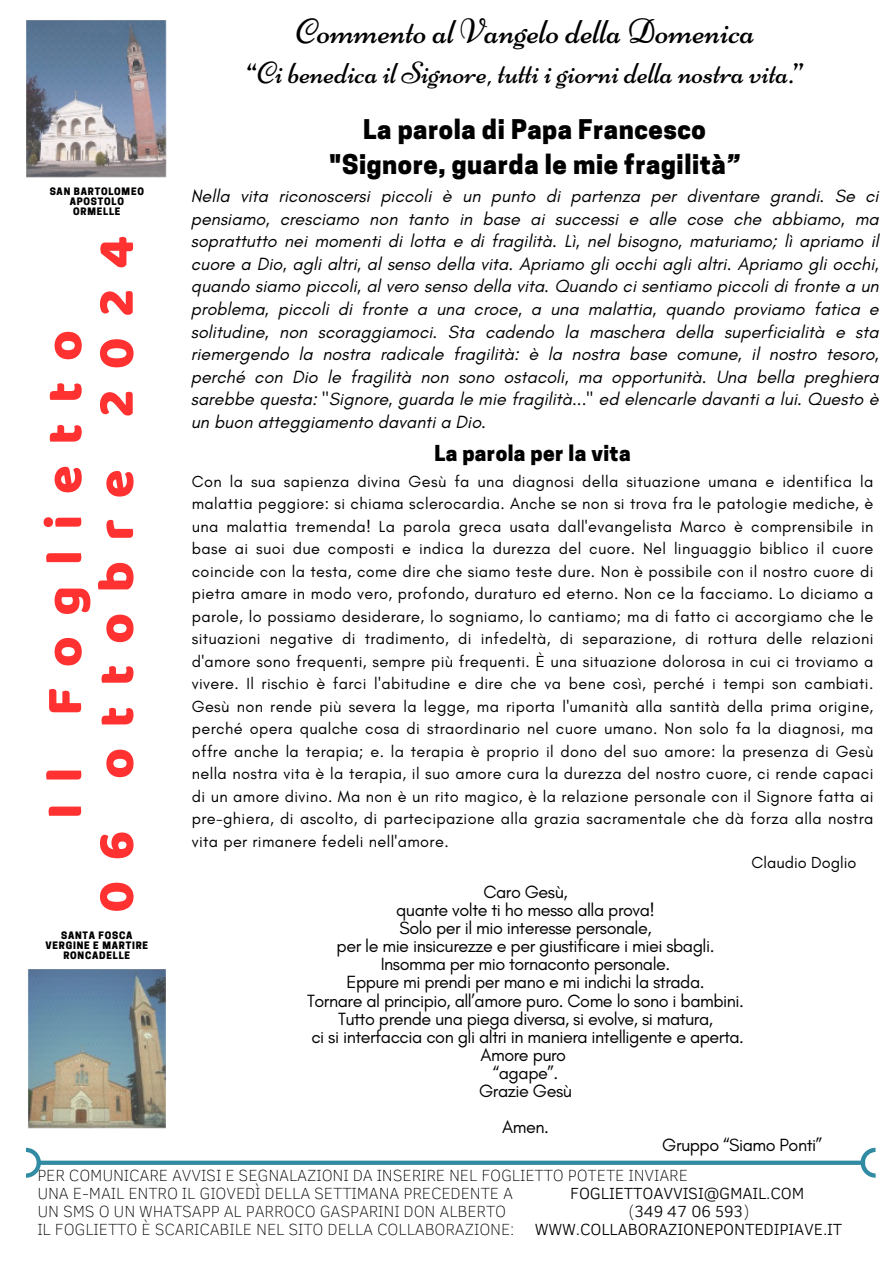
<style>
.page{position:relative;width:894px;height:1264px;background:#fff}
.page>*{position:absolute;margin:0;border:0;box-sizing:border-box;transform-origin:0 0}
.t1{font:52.5px/51.8px "Baloo";letter-spacing:.395em;color:#ff3131;text-align:center}
.t2{font:35.25px "Niconne";color:#000}
.t3{font:30.75px "Niconne";color:#000}
.t4{font:800 25.5px/34.8px "Cooper Hewitt";letter-spacing:.02em;color:#000;text-align:center}
.t5{font:800 20.7px "Cooper Hewitt";letter-spacing:.02em;color:#000}
.t6{font:italic 18px/22.5px "Glacial Indifference";color:#000;text-align:justify}
.t7{font:18px/18px "Glacial Indifference";letter-spacing:-.025em;color:#000;text-align:center}
.t8{font:100 16.5px/18px "Clear Sans";letter-spacing:-.01em;color:#000}
.t9{font:300 16.5px "Clear Sans";letter-spacing:-.01em;color:#000}
.t10{font:16.35px "Glacial Indifference";letter-spacing:.02em;color:#000}
.t11{font:16.35px "Glacial Indifference";color:#000}
.t12{font:800 9.6px "Cooper Hewitt";letter-spacing:.08em;color:#000}
.s1{font-style:italic}
.s2{font-weight:300}
</style>
<div class="page">
<img style="left:26px;top:20px;width:141px;height:158px">
<img style="left:28px;top:969px;width:137px;height:159px">
<svg style="left:26px;top:1147px;width:849px;height:30px"></svg>
<h2 class="t12" style="left:50px;top:188px;width:96px">SAN BARTOLOMEO</h2>
<p class="t12" style="left:70px;top:198px;width:56px">APOSTOLO</p>
<p class="t12" style="left:73px;top:208px;width:49px">ORMELLE</p>
<h1 class="t1" style="left:37px;top:912px;width:677px;rotate:-90deg">Il Foglietto<br>06 ottobre 2024</h1>
<p class="t12" style="left:61px;top:931px;width:73px">SANTA FOSCA</p>
<p class="t12" style="left:45px;top:941px;width:104px">VERGINE E MARTIRE</p>
<h4 class="t12" style="left:63px;top:951px;width:68px">RONCADELLE</h4>
<h4 class="t2" style="left:296px;top:10px;width:460px">Commento al Vangelo della Domenica</h4>
<h4 class="t3" style="left:247px;top:54px;width:558px">“Ci benedica il Signore, tutti i giorni della nostra vita.”</h4>
<p class="t4" style="left:329px;top:116px;width:412px">La parola di Papa Francesco "Signore, guarda le mie fragilità<span class="s1">”</span></p>
<p class="t6" style="left:191px;top:185px;width:689px">Nella vita riconoscersi piccoli è un punto di partenza per diventare grandi. Se ci pensiamo, cresciamo non tanto in base ai successi e alle cose che abbiamo, ma soprattutto nei momenti di lotta e di fragilità. Lì, nel bisogno, maturiamo; lì apriamo il cuore a Dio, agli altri, al senso della vita. Apriamo gli occhi agli altri. Apriamo gli occhi, quando siamo piccoli, al vero senso della vita. Quando ci sentiamo piccoli di fronte a un problema, piccoli di fronte a una croce, a una malattia, quando proviamo fatica e solitudine, non scoraggiamoci. Sta cadendo la maschera della superficialità e sta riemergendo la nostra radicale fragilità: è la nostra base comune, il nostro tesoro, perché con Dio le fragilità non sono ostacoli, ma opportunità. Una bella preghiera sarebbe questa: "Signore, guarda le mie fragilità..." ed elencarle davanti a lui. Questo è un buon atteggiamento davanti a Dio.</p>
<p class="t5" style="left:434px;top:445px;width:198px">La parola per la vita</p>
<p class="t10" style="left:192px;top:471px;width:683px">Con la sua sapienza divina Gesù fa una diagnosi della situazione umana e identifica la</p>
<p class="t10" style="left:192px;top:493px;width:683px">malattia peggiore: si chiama sclerocardia. Anche se non si trova fra le patologie mediche, è</p>
<p class="t10" style="left:192px;top:516px;width:683px">una malattia tremenda! La parola greca usata dall'evangelista Marco è comprensibile in</p>
<p class="t10" style="left:192px;top:538px;width:683px">base ai suoi due composti e indica la durezza del cuore. Nel linguaggio biblico il cuore</p>
<p class="t10" style="left:192px;top:561px;width:683px">coincide con la testa, come dire che siamo teste dure. Non è possibile con il nostro cuore di</p>
<p class="t10" style="left:192px;top:583px;width:683px">pietra amare in modo vero, profondo, duraturo ed eterno. Non ce la facciamo. Lo diciamo a</p>
<p class="t10" style="left:192px;top:606px;width:683px">parole, lo possiamo desiderare, lo sogniamo, lo cantiamo; ma di fatto ci accorgiamo che le</p>
<p class="t10" style="left:192px;top:628px;width:683px">situazioni negative di tradimento, di infedeltà, di separazione, di rottura delle relazioni</p>
<p class="t10" style="left:192px;top:651px;width:683px">d'amore sono frequenti, sempre più frequenti. È una situazione dolorosa in cui ci troviamo a</p>
<p class="t10" style="left:192px;top:673px;width:683px">vivere. Il rischio è farci l'abitudine e dire che va bene così, perché i tempi son cambiati.</p>
<p class="t10" style="left:192px;top:696px;width:683px">Gesù non rende più severa la legge, ma riporta l'umanità alla santità della prima origine,</p>
<p class="t10" style="left:192px;top:718px;width:683px">perché opera qualche cosa di straordinario nel cuore umano. Non solo fa la diagnosi, ma</p>
<p class="t10" style="left:192px;top:741px;width:683px">offre anche la terapia; e. la terapia è proprio il dono del suo amore: la presenza di Gesù</p>
<p class="t10" style="left:192px;top:763px;width:683px">nella nostra vita è la terapia, il suo amore cura la durezza del nostro cuore, ci rende capaci</p>
<p class="t10" style="left:192px;top:786px;width:683px">di un amore divino. Ma non è un rito magico, è la relazione personale con il Signore fatta ai</p>
<p class="t10" style="left:192px;top:808px;width:683px">pre-ghiera, di ascolto, di partecipazione alla grazia sacramentale che dà forza alla nostra</p>
<p class="t10" style="left:192px;top:831px;width:258px">vita per rimanere fedeli nell'amore.</p>
<p class="t11" style="left:751px;top:852px;width:106px">Claudio Doglio</p>
<h4 class="t7" style="left:307px;top:883px;width:438px">Caro Gesù,<br>quante volte ti ho messo alla prova!<br>Solo per il mio interesse personale,<br>per le mie insicurezze e per giustificare i miei sbagli.<br>Insomma per mio tornaconto personale.<br>Eppure mi prendi per mano e mi indichi la strada.<br>Tornare al principio, all’amore puro. Come lo sono i bambini.<br>Tutto prende una piega diversa, si evolve, si matura,<br>ci si interfaccia con gli altri in maniera intelligente e aperta.<br>Amore puro<br>“agape”.<br>Grazie Gesù</h4>
<p class="t7" style="left:502px;top:1117px;width:48px">Amen.</p>
<p class="t7" style="left:662px;top:1135px;width:161px">Gruppo “Siamo Ponti”</p>
<h4 class="t8" style="left:37px;top:1165px;width:652px">PER COMUNICARE AVVISI E SEGNALAZIONI DA INSERIRE NEL FOGLIETTO POTETE INVIARE<br>UNA E-MAIL ENTRO IL GIOVEDÌ DELLA SETTIMANA PRECEDENTE A</h4>
<h4 class="t9" style="left:570px;top:1181px;width:235px">FOGLIETTOAVVISI@GMAIL.COM</h4>
<h4 class="t8" style="left:37px;top:1201px;width:806px;text-indent:591px">(<span class="s2">349 47 06 593</span>)<br>IL FOGLIETTO È SCARICABILE NEL SITO DELLA COLLABORAZIONE: <span class="s2">WWW.COLLABORAZIONEPONTEDIPIAVE.IT</span></h4>
<h4 class="t8" style="left:37px;top:1201px;width:470px">UN SMS O UN WHATSAPP AL PARROCO GASPARINI DON ALBERTO</h4>
</div>
